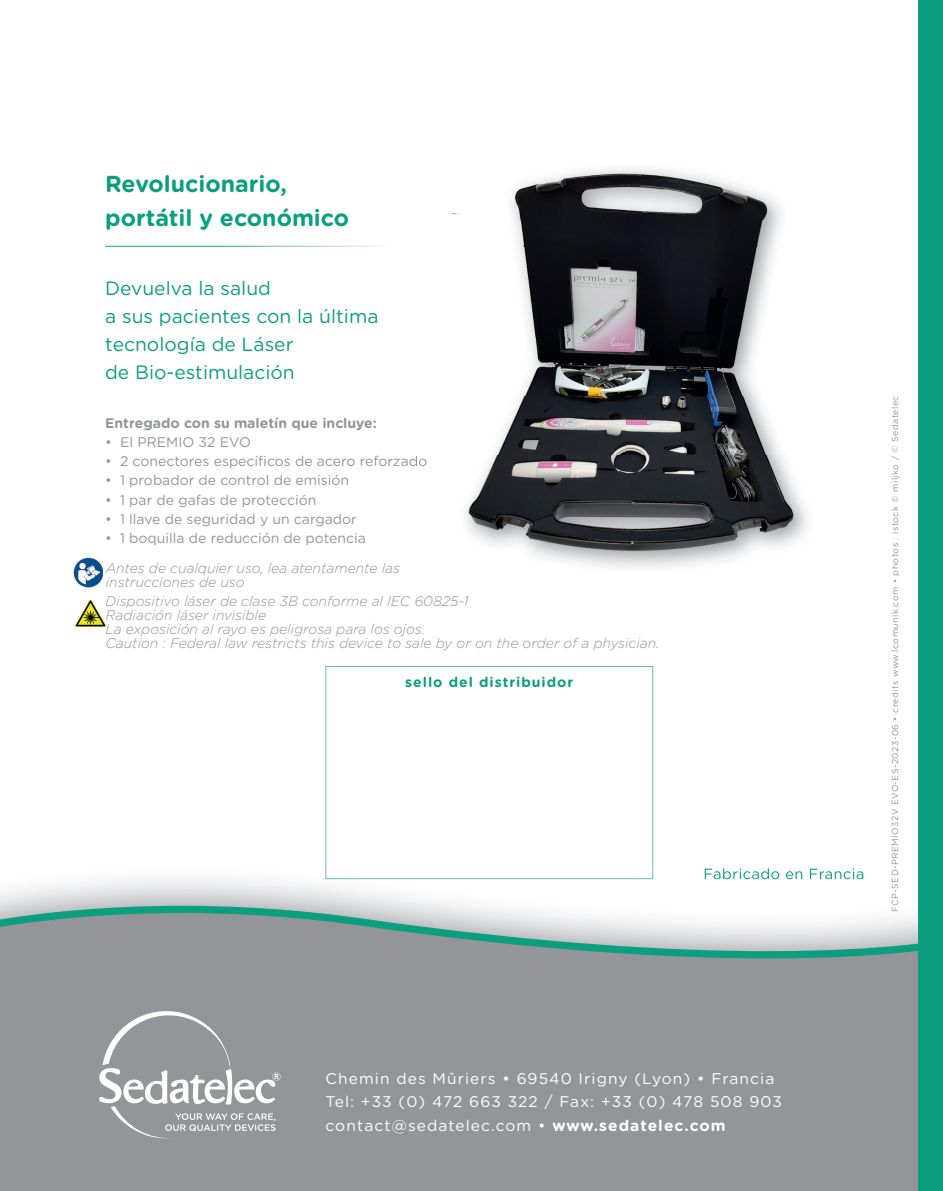
<style>
.page{position:relative;width:943px;height:1191px;background:#fff}
.page>*{position:absolute;margin:0;border:0;box-sizing:border-box;transform-origin:0 0}
.t1{font:700 23.1px/33.6px "Gotham Rounded";color:#0b9f80}
.t2{font:19.25px/28px "Gotham Rounded";color:#0b9f80}
.t3{font:15.58px/24px "Gotham Rounded";letter-spacing:.07em;color:#fff}
.t4{font:italic 300 14px/14px "Gotham Rounded";letter-spacing:-.005em;color:#939598}
.t5{font:14px "Gotham Rounded";color:#939598}
.t6{font:700 14px "Gotham Rounded";color:#939598}
.t7{font:700 14px "Gotham Rounded";letter-spacing:.07em;color:#0b9f80}
.t8{font:8.75px "Gotham Rounded";letter-spacing:.05em;color:#939598}
.s1{font-weight:700}
</style>
<div class="page">
<img style="left:57px;top:866px;width:807px;height:20px">
<img style="left:704px;top:868px;width:159px;height:11px">
<svg style="left:0;top:886px;width:460px;height:19px"></svg>
<svg style="left:0;top:905px;width:918px;height:286px;fill:#939598"></svg>
<div style="left:918px;top:0;width:25px;height:1191px;background:#0b9f80"></div>
<svg style="left:99px;top:1002px;width:181px;height:137px"></svg>
<img style="left:451px;top:168px;width:356px;height:400px">
<svg style="left:105px;top:246px;width:702px;height:1px"></svg>
<img style="left:451px;top:168px;width:185px;height:20px">
<img style="left:426px;top:409px;width:44px;height:159px">
<svg style="left:415px;top:456px;width:11px;height:11px"></svg>
<img style="left:415px;top:246px;width:387px;height:1px">
<svg style="left:325px;top:666px;width:328px;height:213px"></svg>
<img style="left:76px;top:599px;width:30px;height:27px">
<img style="left:73px;top:557px;width:30px;height:30px">
<h1 class="t1" style="left:105px;top:166px;width:245px">Revolucionario, portátil y económico</h1>
<h2 class="t2" style="left:105px;top:273px;width:275px">Devuelva la salud<br>a sus pacientes con la última tecnología de Láser<br>de Bio-estimulación</h2>
<p class="t6" style="left:105px;top:412px;width:273px">Entregado con su maletín que incluye:</p>
<p class="t5" style="left:105px;top:432px;width:147px">• El PREMIO 32 EVO</p>
<p class="t5" style="left:105px;top:451px;width:323px">• 2 conectores específicos de acero reforzado</p>
<p class="t5" style="left:105px;top:471px;width:245px">• 1 probador de control de emisión</p>
<p class="t5" style="left:105px;top:490px;width:213px">• 1 par de gafas de protección</p>
<p class="t5" style="left:105px;top:509px;width:253px">• 1 llave de seguridad y un cargador</p>
<p class="t5" style="left:105px;top:528px;width:262px">• 1 boquilla de reducción de potencia</p>
<p class="t4" style="left:106px;top:560px;width:296px">Antes de cualquier uso, lea atentamente las instrucciones de uso</p>
<p class="t4" style="left:106px;top:593px;width:555px">Dispositivo láser de clase 3B conforme al IEC 60825-1<br>Radiación láser invisible<br>La exposición al rayo es peligrosa para los ojos.<br>Caution : Federal law restricts this device to sale by or on the order of a physician.</p>
<p class="t7" style="left:405px;top:672px;width:170px">sello del distribuidor</p>
<p class="t3" style="left:325px;top:1065px;width:458px">Chemin des Mûriers • 69540 Irigny (Lyon) • Francia<br>Tel: +33 (0) 472 663 322 / Fax: +33 (0) 478 508 903 contact@sedatelec.com • <span class="s1">www.sedatelec.com</span></p>
<p class="t8" style="left:889px;top:912px;width:518px;rotate:-90deg">FCP-SED-PREMIO32V EVO-ES-2023-06 • credits www.lcomunik.com • photos : istock © miljko / © Sedatelec</p>
</div>
